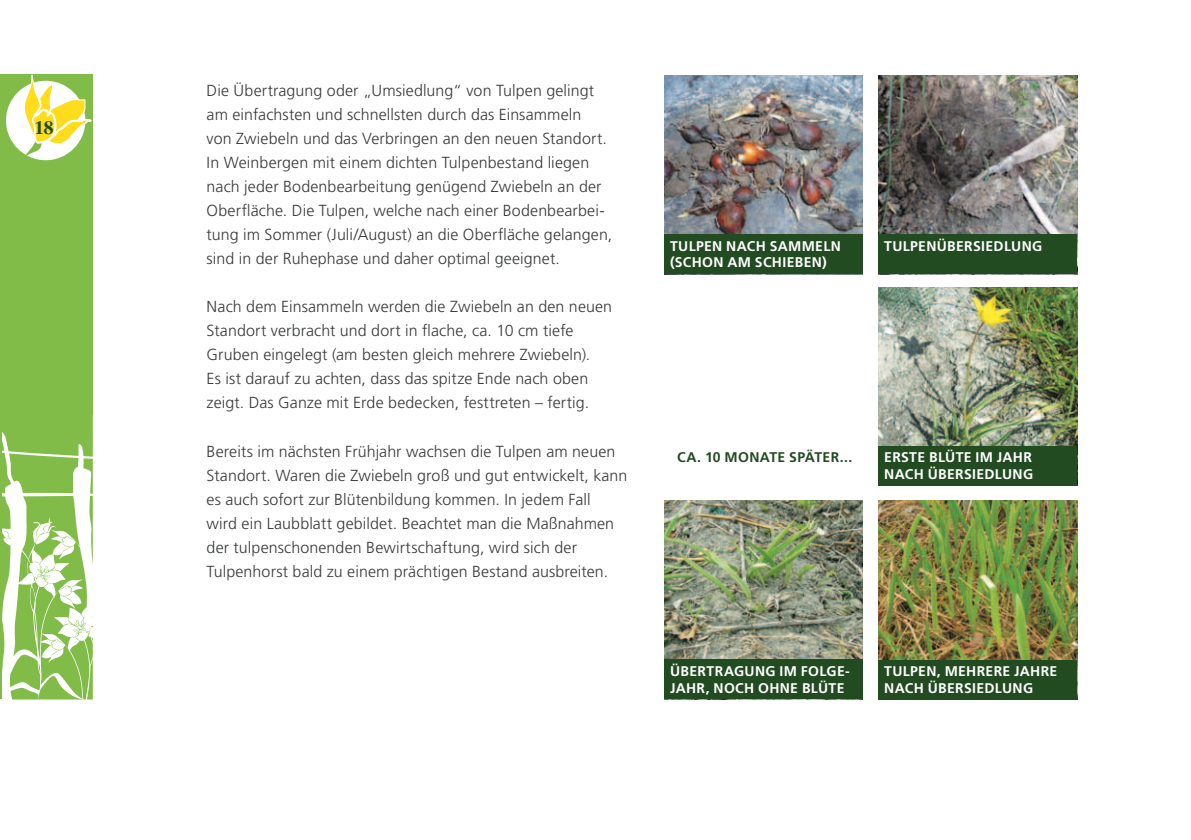
<style>
.page{position:relative;width:1191px;height:840px;background:#fff}
.page>*{position:absolute;margin:0;border:0;box-sizing:border-box;transform-origin:0 0}
.t1{font:20px "Garam ITCSB Bol Con";color:#234b22}
.t2{font:300 16px/24px "Frutiger LT Std";letter-spacing:.005em;color:#383a3b}
.t3{font:700 14px/16.8px "Frutiger LT Std";letter-spacing:.025em;color:#fff}
.t4{font:700 14px "Frutiger LT Std";letter-spacing:.025em;color:#234b22}
</style>
<div class="page">
<div style="left:0;top:74px;width:93px;height:340px;background:#82bc48"></div>
<div style="left:6px;top:81px;width:79px;height:79px;background:#fff;border-radius:50%"></div>
<hr style="left:0;top:358px;width:1px;height:340px;background:#82bc48">
<svg style="left:1px;top:414px;width:92px;height:285px"></svg>
<svg style="left:21px;top:75px;width:71px;height:83px"></svg>
<img style="left:664px;top:500px;width:199px;height:159px">
<div style="left:664px;top:659px;width:199px;height:39px;background:#234b22"></div>
<img style="left:878px;top:500px;width:199px;height:159px">
<div style="left:878px;top:659px;width:199px;height:40px;background:#234b22"></div>
<img style="left:878px;top:287px;width:199px;height:159px">
<div style="left:878px;top:446px;width:199px;height:39px;background:#234b22"></div>
<img style="left:878px;top:75px;width:199px;height:159px">
<div style="left:878px;top:234px;width:199px;height:40px;background:#234b22"></div>
<img style="left:664px;top:75px;width:199px;height:159px">
<div style="left:664px;top:234px;width:199px;height:40px;background:#234b22"></div>
<p class="t1" style="left:34px;top:118px;width:21px">18</p>
<p class="t2" style="left:207px;top:79px;width:407px">Die Übertragung oder „Umsiedlung“ von Tulpen gelingt am einfachsten und schnellsten durch das Einsammeln<br>von Zwiebeln und das Verbringen an den neuen Standort.<br>In Weinbergen mit einem dichten Tulpenbestand liegen nach jeder Bodenbearbeitung genügend Zwiebeln an der Oberfläche. Die Tulpen, welche nach einer Bodenbearbei&shy;tung im Sommer (Juli/August) an die Oberfläche gelangen, sind in der Ruhephase und daher optimal geeignet.</p>
<p class="t2" style="left:207px;top:295px;width:407px">Nach dem Einsammeln werden die Zwiebeln an den neuen Standort verbracht und dort in flache, ca. 10 cm tiefe Gruben eingelegt (am besten gleich mehrere Zwiebeln).<br>Es ist darauf zu achten, dass das spitze Ende nach oben zeigt. Das Ganze mit Erde bedecken, festtreten – fertig.</p>
<p class="t2" style="left:207px;top:439px;width:422px">Bereits im nächsten Frühjahr wachsen die Tulpen am neuen Standort. Waren die Zwiebeln groß und gut entwickelt, kann es auch sofort zur Blütenbildung kommen. In jedem Fall<br>wird ein Laubblatt gebildet. Beachtet man die Maßnahmen der tulpenschonenden Bewirtschaftung, wird sich der Tulpenhorst bald zu einem prächtigen Bestand ausbreiten.</p>
<p class="t3" style="left:670px;top:237px;width:172px">TULPEN NACH SAMMELN</p>
<p class="t3" style="left:884px;top:237px;width:160px">TULPENÜBERSIEDLUNG</p>
<p class="t3" style="left:670px;top:254px;width:158px">(SCHON AM SCHIEBEN)</p>
<p class="t4" style="left:677px;top:449px;width:176px">CA. 10 MONATE SPÄTER...</p>
<p class="t3" style="left:884px;top:449px;width:150px">ERSTE BLÜTE IM JAHR<br>NACH ÜBERSIEDLUNG</p>
<p class="t3" style="left:670px;top:662px;width:181px">ÜBERTRAGUNG IM FOLGE-<br>JAHR, NOCH OHNE BLÜTE</p>
<p class="t3" style="left:884px;top:662px;width:175px">TULPEN, MEHRERE JAHRE<br>NACH ÜBERSIEDLUNG</p>
</div>
